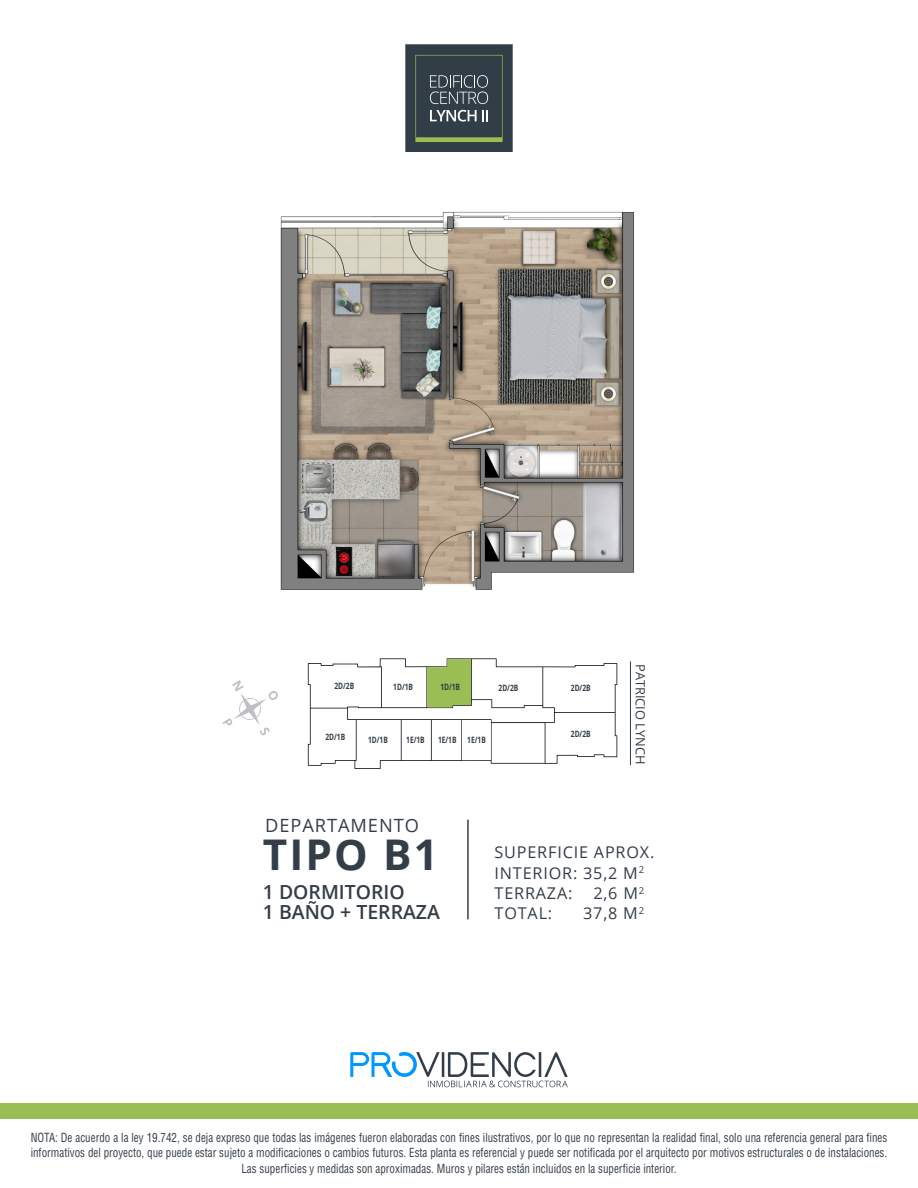
<style>
.page{position:relative;width:918px;height:1188px;background:#fff}
.page>*{position:absolute;margin:0;border:0;box-sizing:border-box;transform-origin:0 0}
.t1{font:700 42.3px "Open Sans";letter-spacing:.05em;color:#343e48}
.t2{font:600 19.5px/20.2px "Open Sans";color:#343e48}
.t3{font:18.3px "Open Sans";letter-spacing:.05em;color:#343e48}
.t4{font:16.2px/20.2px "Open Sans";letter-spacing:.05em;color:#343e48}
.t5{font:12.9px "Open Sans";color:#343e48}
.t6{font:condensed 12.3px/15.1px "Helvetica LT Std";color:#343e48;text-align:center;scale:.9 1}
.t7{font:700 8.7px "Open Sans";color:#313e48;scale:.76 1}
</style>
<div class="page">
<svg style="left:405px;top:44px;width:108px;height:59px;background:#3e4b52"></svg>
<hr style="left:467px;top:820px;width:2px;height:99px;background:#343e48">
<img style="left:280px;top:103px;width:354px;height:582px">
<div style="left:0;top:1103px;width:918px;height:16px;background:#9abe53"></div>
<svg style="left:350px;top:1052px;width:218px;height:35px"></svg>
<svg style="left:223px;top:680px;width:55px;height:55px"></svg>
<svg style="left:308px;top:658px;width:309px;height:111px"></svg>
<hr style="left:630px;top:661px;width:1px;height:104px;background:#343e48">
<p class="t7" style="left:334px;top:679px;width:28px">2D/2B</p>
<p class="t7" style="left:393px;top:681px;width:28px">1D/1B</p>
<p class="t7" style="left:440px;top:681px;width:28px">1D/1B</p>
<p class="t7" style="left:499px;top:682px;width:28px">2D/2B</p>
<p class="t7" style="left:571px;top:682px;width:28px">2D/2B</p>
<p class="t7" style="left:571px;top:727px;width:28px">2D/2B</p>
<p class="t7" style="left:325px;top:731px;width:28px">2D/1B</p>
<p class="t7" style="left:368px;top:734px;width:28px">1D/1B</p>
<p class="t7" style="left:406px;top:734px;width:26px">1E/1B</p>
<p class="t7" style="left:438px;top:734px;width:65px">1E/1B 1E/1B</p>
<p class="t5" style="left:649px;top:664px;width:102px;rotate:90deg">PATRICIO LYNCH</p>
<h3 class="t3" style="left:265px;top:813px;width:155px">DEPARTAMENTO</h3>
<h1 class="t1" style="left:263px;top:825px;width:177px">TIPO B1</h1>
<h2 class="t2" style="left:263px;top:881px;width:179px">1 DORMITORIO<br>1 BAÑO + TERRAZA</h2>
<h3 class="t4" style="left:495px;top:842px;width:161px">SUPERFICIE APROX.<br>INTERIOR: 35,2 M<sup>2<br></sup>TERRAZA:</h3>
<h3 class="t4" style="left:593px;top:883px;width:52px">2,6 M<sup>2</sup></h3>
<h3 class="t4" style="left:495px;top:903px;width:59px">TOTAL:</h3>
<h3 class="t4" style="left:583px;top:903px;width:62px">37,8 M<sup>2</sup></h3>
<p class="t6" style="left:31px;top:1130px;width:953px">NOTA: De acuerdo a la ley 19.742, se deja expreso que todas las imágenes fueron elaboradas con fines ilustrativos, por lo que no representan la realidad final, solo una referencia general para fines informativos del proyecto, que puede estar sujeto a modificaciones o cambios futuros. Esta planta es referencial y puede ser notificada por el arquitecto por motivos estructurales o de instalaciones.<br>Las superficies y medidas son aproximadas. Muros y pilares están incluidos en la superficie interior.</p>
</div>
